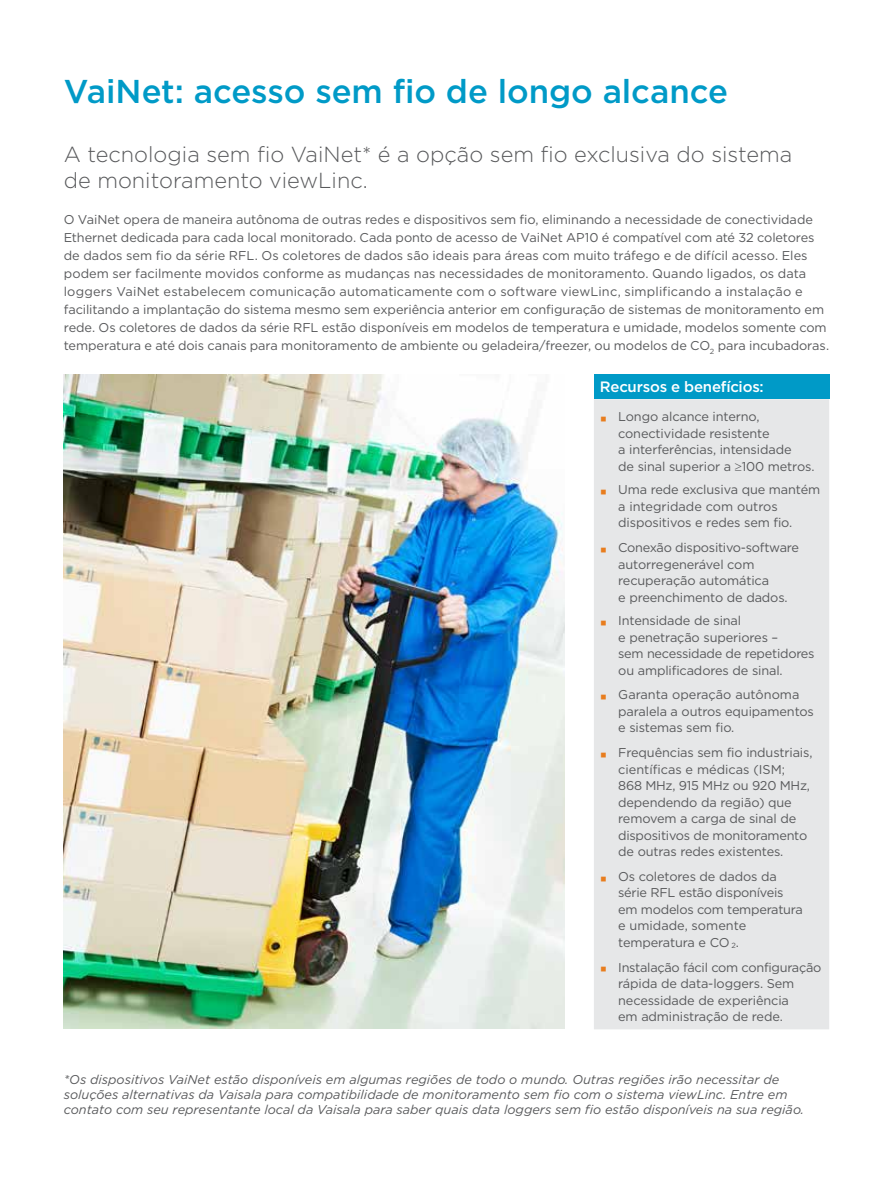
<style>
.page{position:relative;width:893px;height:1191px;background:#fff}
.page>*{position:absolute;margin:0;border:0;box-sizing:border-box;transform-origin:0 0}
.t1{font:500 33px "Gotham";letter-spacing:-.005em;color:#009ac7}
.t2{font:300 21.75px/26.1px "Gotham";color:#58595b}
.t3{font:500 15px "Gotham";letter-spacing:-.015em;color:#fff}
.t4{font:12.75px/16.5px "Gotham";letter-spacing:-.01em;color:#58595b}
.t5{font:italic 12.75px/15px "Gotham";color:#58595b}
.s1{font-family:"Arial";font-weight:900;font-size:21px;color:#e87d1e}
</style>
<div class="page">
<img style="left:64px;top:374px;width:500px;height:655px">
<div style="left:594px;top:374px;width:235px;height:25px;background:#009ac7"></div>
<div style="left:594px;top:399px;width:235px;height:630px;background:#e6e7e8"></div>
<h1 class="t1" style="left:64px;top:70px;width:666px">VaiNet: acesso sem fio de longo alcance</h1>
<h2 class="t2" style="left:64px;top:140px;width:730px">A tecnologia sem fio VaiNet* é a opção sem fio exclusiva do sistema de monitoramento viewLinc.</h2>
<p class="t4" style="left:64px;top:210px;width:767px;line-height:18px">O VaiNet opera de maneira autônoma de outras redes e dispositivos sem fio, eliminando a necessidade de conectividade Ethernet dedicada para cada local monitorado. Cada ponto de acesso de VaiNet AP10 é compatível com até 32 coletores de dados sem fio da série RFL. Os coletores de dados são ideais para áreas com muito tráfego e de difícil acesso. Eles podem ser facilmente movidos conforme as mudanças nas necessidades de monitoramento. Quando ligados, os data loggers VaiNet estabelecem comunicação automaticamente com o software viewLinc, simplificando a instalação e facilitando a implantação do sistema mesmo sem experiência anterior em configuração de sistemas de monitoramento em rede. Os coletores de dados da série RFL estão disponíveis em modelos de temperatura e umidade, modelos somente com temperatura e até dois canais para monitoramento de ambiente ou geladeira/freezer, ou modelos de CO<sub>2</sub> para incubadoras.</p>
<p class="t3" style="left:600px;top:377px;width:165px">Recursos e benefícios:</p>
<p class="t4" style="left:618px;top:408px;width:198px;text-indent:-18px"><span class="s1">▪</span> Longo alcance interno, conectividade resistente<br>a interferências, intensidade<br>de sinal superior a ≥100 metros.</p>
<p class="t4" style="left:618px;top:481px;width:203px;text-indent:-18px"><span class="s1">▪</span> Uma rede exclusiva que mantém a integridade com outros dispositivos e redes sem fio.</p>
<p class="t4" style="left:618px;top:539px;width:182px;text-indent:-18px"><span class="s1">▪</span> Conexão dispositivo-software autorregenerável com recuperação automática<br>e preenchimento de dados.</p>
<p class="t4" style="left:618px;top:612px;width:198px;text-indent:-18px"><span class="s1">▪</span> Intensidade de sinal<br>e penetração superiores –<br>sem necessidade de repetidores ou amplificadores de sinal.</p>
<p class="t4" style="left:618px;top:686px;width:197px;text-indent:-18px"><span class="s1">▪</span> Garanta operação autônoma paralela a outros equipamentos e sistemas sem fio.</p>
<p class="t4" style="left:618px;top:744px;width:196px;text-indent:-18px"><span class="s1">▪</span> Frequências sem fio industriais, científicas e médicas (ISM;<br>868 MHz, 915 MHz ou 920 MHz, dependendo da região) que removem a carga de sinal de dispositivos de monitoramento de outras redes existentes.</p>
<p class="t4" style="left:618px;top:867px;width:186px;text-indent:-18px"><span class="s1">▪</span> Os coletores de dados da série RFL estão disponíveis em modelos com temperatura e umidade, somente temperatura e CO <sub>2</sub>.</p>
<p class="t4" style="left:618px;top:958px;width:205px;text-indent:-18px"><span class="s1">▪</span> Instalação fácil com configuração rápida de data-loggers. Sem necessidade de experiência<br>em administração de rede.</p>
<p class="t5" style="left:64px;top:1072px;width:742px">*Os dispositivos VaiNet estão disponíveis em algumas regiões de todo o mundo. Outras regiões irão necessitar de soluções alternativas da Vaisala para compatibilidade de monitoramento sem fio com o sistema viewLinc. Entre em contato com seu representante local da Vaisala para saber quais data loggers sem fio estão disponíveis na sua região.</p>
</div>
